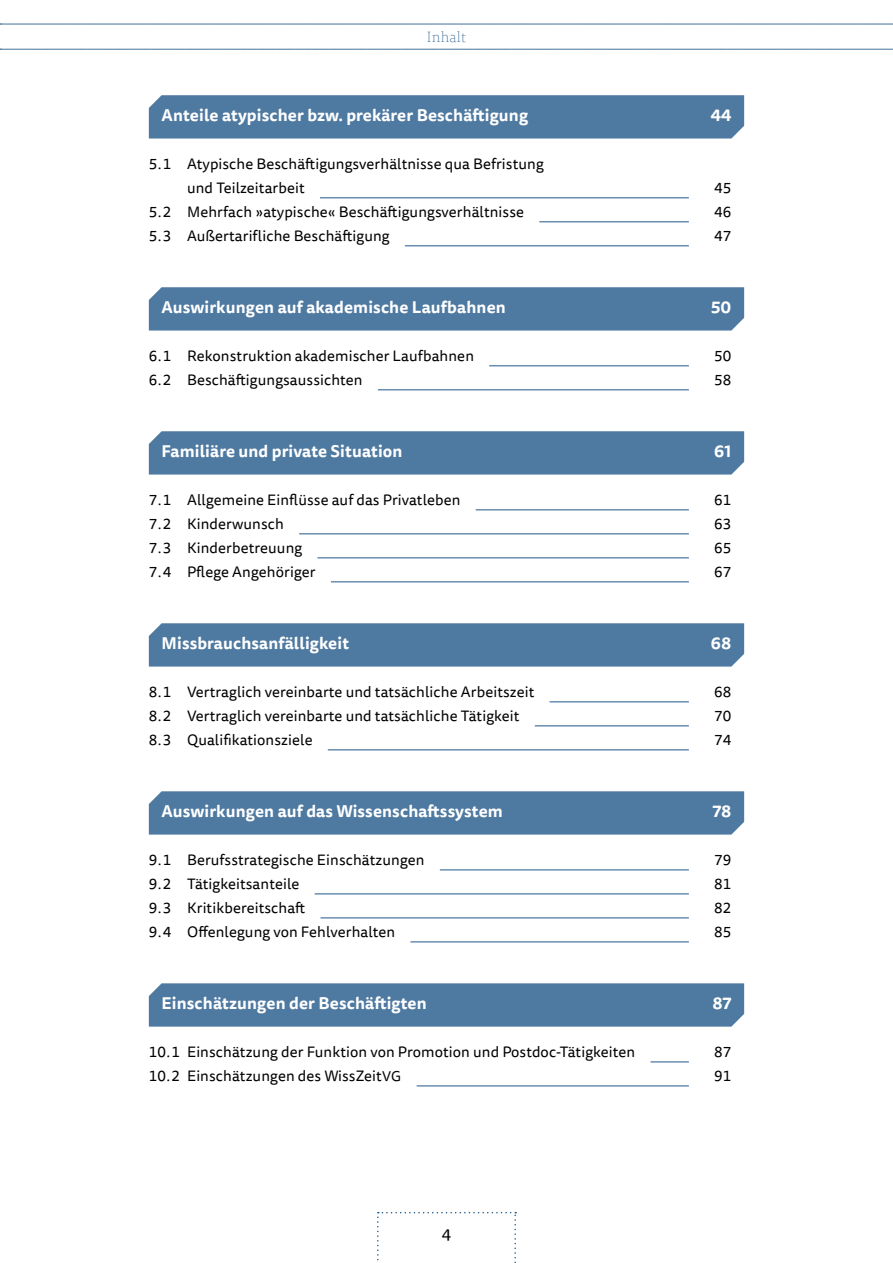
<style>
.page{position:relative;width:893px;height:1263px;background:#fff}
.page>*{position:absolute;margin:0;border:0;box-sizing:border-box;transform-origin:0 0}
.t1{font:18px "Tisa Pro";color:#000}
.t2{font:700 16.5px "Tisa Sans Pro";letter-spacing:.01em;color:#fff}
.t3{font:15px/24px "Tisa Sans Pro";letter-spacing:.01em;color:#000}
.t4{font:100 15px "Tisa Pro";letter-spacing:.02em;color:#21578a}
.s1{font-size:14.1px}
</style>
<div class="page">
<svg style="left:377px;top:1212px;width:139px;height:51px"></svg>
<svg style="left:0;top:24px;width:893px;height:1px"></svg>
<svg style="left:0;top:49px;width:893px;height:1px"></svg>
<div style="left:149px;top:95px;width:595px;height:44px;background:#4e79a1"></div>
<hr style="left:320px;top:198px;width:369px;height:1px;background:#21578a">
<hr style="left:539px;top:222px;width:150px;height:1px;background:#21578a">
<hr style="left:405px;top:246px;width:284px;height:1px;background:#21578a">
<div style="left:149px;top:287px;width:595px;height:44px;background:#4e79a1"></div>
<hr style="left:489px;top:366px;width:200px;height:1px;background:#21578a">
<hr style="left:378px;top:390px;width:311px;height:1px;background:#21578a">
<div style="left:149px;top:431px;width:595px;height:44px;background:#4e79a1"></div>
<hr style="left:476px;top:510px;width:213px;height:1px;background:#21578a">
<hr style="left:299px;top:534px;width:390px;height:1px;background:#21578a">
<hr style="left:317px;top:558px;width:372px;height:1px;background:#21578a">
<hr style="left:331px;top:582px;width:358px;height:1px;background:#21578a">
<div style="left:149px;top:623px;width:595px;height:44px;background:#4e79a1"></div>
<hr style="left:549px;top:702px;width:140px;height:1px;background:#21578a">
<hr style="left:535px;top:726px;width:154px;height:1px;background:#21578a">
<hr style="left:328px;top:750px;width:361px;height:1px;background:#21578a">
<div style="left:149px;top:791px;width:595px;height:44px;background:#4e79a1"></div>
<hr style="left:440px;top:870px;width:249px;height:1px;background:#21578a">
<hr style="left:315px;top:894px;width:374px;height:1px;background:#21578a">
<hr style="left:320px;top:918px;width:369px;height:1px;background:#21578a">
<hr style="left:410px;top:942px;width:279px;height:1px;background:#21578a">
<div style="left:149px;top:983px;width:595px;height:44px;background:#4e79a1"></div>
<hr style="left:650px;top:1062px;width:39px;height:1px;background:#21578a">
<hr style="left:417px;top:1086px;width:272px;height:1px;background:#21578a">
<p class="t4" style="left:427px;top:27px;width:41px">Inhalt</p>
<p class="t2" style="left:162px;top:103px;width:368px">Anteile atypischer bzw. prekärer Beschäftigung</p>
<p class="t2" style="left:711px;top:103px;width:22px">44</p>
<p class="t3" style="left:187px;top:152px;width:358px;text-indent:-38px">5.1 Atypische Beschäftigungsverhältnisse qua Befristung und Teilzeitarbeit</p>
<p class="t3" style="left:714px;top:176px;width:19px">45</p>
<p class="t3" style="left:149px;top:200px;width:377px">5.2 Mehrfach »atypische« Beschäftigungsverhältnisse</p>
<p class="t3" style="left:714px;top:200px;width:19px">46</p>
<p class="t3" style="left:149px;top:224px;width:242px">5.3 Außertarifliche Beschäftigung</p>
<p class="t3" style="left:714px;top:224px;width:19px">47</p>
<p class="t2" style="left:162px;top:295px;width:346px">Auswirkungen auf akademische Laufbahnen</p>
<p class="t2" style="left:711px;top:295px;width:22px">50</p>
<p class="t3" style="left:149px;top:344px;width:327px">6.1 Rekonstruktion akademischer Laufbahnen</p>
<p class="t3" style="left:714px;top:344px;width:19px">50</p>
<p class="t3" style="left:149px;top:368px;width:215px">6.2 Beschäftigungsaussichten</p>
<p class="t3" style="left:714px;top:368px;width:19px">58</p>
<p class="t2" style="left:162px;top:439px;width:242px">Familiäre und private Situation</p>
<p class="t2" style="left:714px;top:439px;width:19px">61</p>
<p class="t3" style="left:149px;top:488px;width:313px">7.1 Allgemeine Einflüsse auf das Privatleben</p>
<p class="t3" style="left:714px;top:488px;width:19px">61</p>
<p class="t3" style="left:149px;top:512px;width:137px">7.2 Kinderwunsch</p>
<p class="t3" style="left:714px;top:512px;width:19px">63</p>
<p class="t3" style="left:149px;top:536px;width:155px">7.3 Kinderbetreuung</p>
<p class="t3" style="left:714px;top:536px;width:19px">65</p>
<p class="t3" style="left:149px;top:560px;width:168px">7.4 Pflege Angehöriger</p>
<p class="t3" style="left:714px;top:560px;width:19px">67</p>
<p class="t2" style="left:162px;top:631px;width:189px">Missbrauchsanfälligkeit</p>
<p class="t2" style="left:711px;top:631px;width:22px">68</p>
<p class="t3" style="left:149px;top:680px;width:387px">8.1 Vertraglich vereinbarte und tatsächliche Arbeitszeit</p>
<p class="t3" style="left:714px;top:680px;width:19px">68</p>
<p class="t3" style="left:149px;top:704px;width:372px">8.2 Vertraglich vereinbarte und tatsächliche Tätigkeit</p>
<p class="t3" style="left:714px;top:704px;width:19px">70</p>
<p class="t3" style="left:149px;top:728px;width:165px">8.3 Qualifikationsziele</p>
<p class="t3" style="left:714px;top:728px;width:19px">74</p>
<p class="t2" style="left:162px;top:799px;width:343px">Auswirkungen auf das Wissenschaftssystem</p>
<p class="t2" style="left:712px;top:799px;width:21px">78</p>
<p class="t3" style="left:149px;top:848px;width:277px">9.1 Berufsstrategische Einschätzungen</p>
<p class="t3" style="left:714px;top:848px;width:19px">79</p>
<p class="t3" style="left:149px;top:872px;width:152px">9.2 Tätigkeitsanteile</p>
<p class="t3" style="left:714px;top:872px;width:19px">81</p>
<p class="t3" style="left:149px;top:896px;width:158px">9.3 Kritikbereitschaft</p>
<p class="t3" style="left:714px;top:896px;width:19px">82</p>
<p class="t3" style="left:149px;top:920px;width:248px">9.4 Offenlegung von Fehlverhalten</p>
<p class="t3" style="left:714px;top:920px;width:19px">85</p>
<p class="t2" style="left:162px;top:991px;width:267px">Einschätzungen der Beschäftigten</p>
<p class="t2" style="left:712px;top:991px;width:20px">87</p>
<p class="t3" style="left:149px;top:1040px;width:488px">10.1 Einschätzung der Funktion von Promotion und Postdoc-Tätigkeiten</p>
<p class="t3" style="left:714px;top:1040px;width:19px">87</p>
<p class="t3" style="left:149px;top:1064px;width:254px">10.2 Einschätzungen des WissZeit<span class="s1">VG</span></p>
<p class="t3" style="left:714px;top:1064px;width:19px">91</p>
<p class="t1" style="left:442px;top:1219px;width:11px">4</p>
</div>
